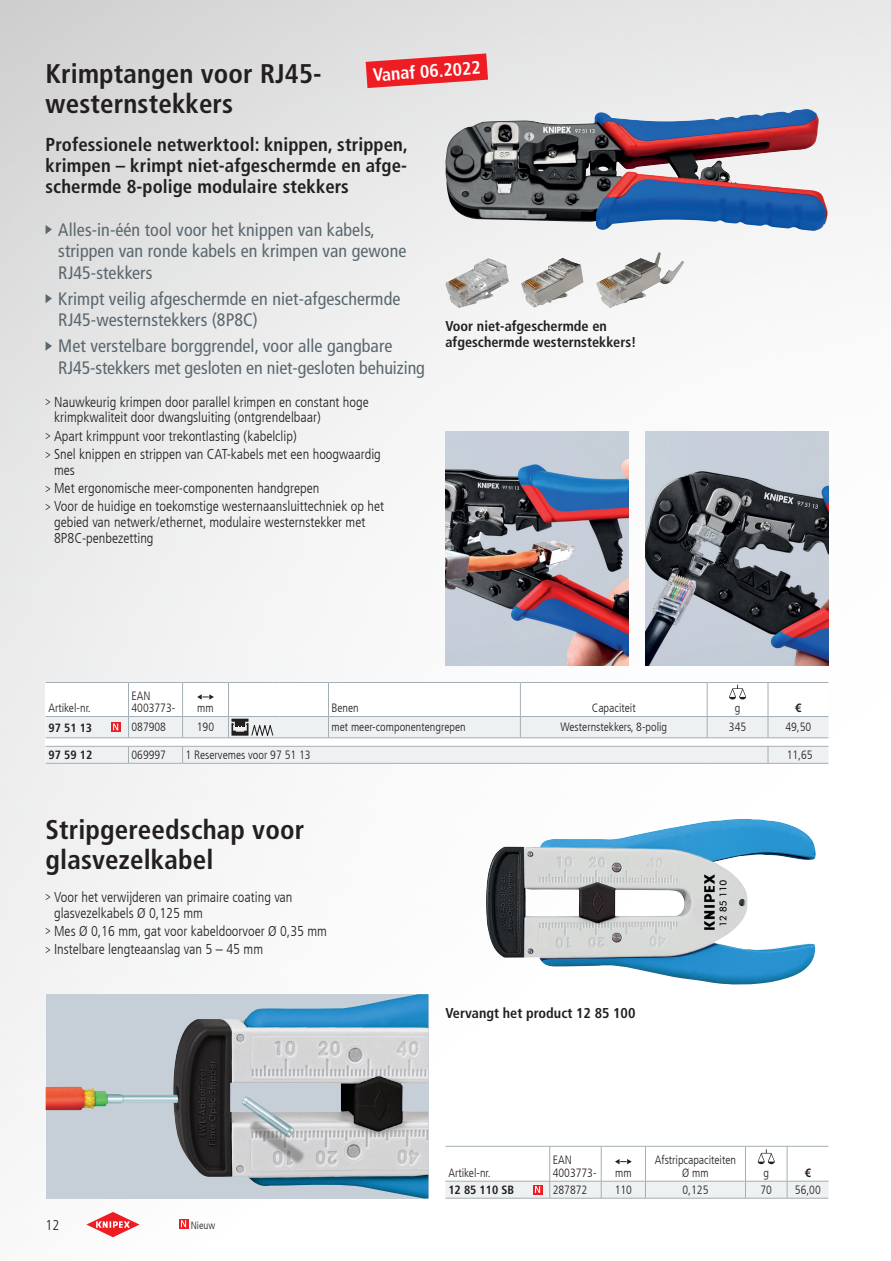
<style>
.page{position:relative;width:891px;height:1261px;background:#fff}
.page>*{position:absolute;margin:0;border:0;box-sizing:border-box;transform-origin:0 0}
.t1{font:700 condensed 27px/30px "Frutiger LT Com";letter-spacing:.005em;color:#231f20}
.t2{font:700 condensed 18.75px/21px "Frutiger LT Com";letter-spacing:.005em;color:#231f20;text-align:justify}
.t3{font:condensed 18px/21.6px "Frutiger LT Com";letter-spacing:.005em;color:#5a676e}
.t4{font:700 condensed 18px "Frutiger LT Com";color:#fff}
.t5{font:300 condensed 14.25px/18.3px "Frutiger LT Com";color:#231f20}
.t6{font:700 condensed 14.25px/15.8px "Frutiger LT Com";color:#231f20}
.t7{font:300 condensed 12px/12.8px "Frutiger LT Com";color:#231f20}
.t8{font:700 condensed 12px "Frutiger LT Com";color:#231f20}
.t9{font:300 condensed 10.5px "Frutiger LT Com";color:#231f20}
.s1{font-weight:400;font-size:12px}
</style>
<div class="page">
<img style="left:0;top:0;width:890px;height:1238px">
<img style="left:486px;top:818px;width:331px;height:167px">
<img style="left:445px;top:431px;width:183px;height:234px">
<img style="left:645px;top:431px;width:183px;height:234px">
<img style="left:445px;top:109px;width:382px;height:122px">
<img style="left:46px;top:994px;width:382px;height:204px">
<img style="left:445px;top:258px;width:64px;height:50px">
<img style="left:521px;top:258px;width:62px;height:50px">
<img style="left:596px;top:252px;width:88px;height:56px">
<svg style="left:46px;top:225px;width:6px;height:9px"></svg>
<svg style="left:46px;top:294px;width:6px;height:9px"></svg>
<svg style="left:46px;top:341px;width:6px;height:10px"></svg>
<div style="left:46px;top:682px;width:782px;height:81px;background:#fff"></div>
<hr style="left:46px;top:682px;width:82px;height:1px;background:#a3aeb5">
<hr style="left:128px;top:682px;width:1px;height:34px;background:#a3aeb5">
<hr style="left:128px;top:682px;width:54px;height:1px;background:#a3aeb5">
<hr style="left:182px;top:682px;width:1px;height:34px;background:#a3aeb5">
<hr style="left:182px;top:682px;width:46px;height:1px;background:#a3aeb5">
<hr style="left:228px;top:682px;width:1px;height:34px;background:#a3aeb5">
<hr style="left:228px;top:682px;width:51px;height:1px;background:#a3aeb5">
<hr style="left:279px;top:682px;width:49px;height:1px;background:#a3aeb5">
<hr style="left:328px;top:682px;width:1px;height:34px;background:#a3aeb5">
<hr style="left:328px;top:682px;width:192px;height:1px;background:#a3aeb5">
<hr style="left:520px;top:682px;width:1px;height:34px;background:#a3aeb5">
<hr style="left:520px;top:682px;width:187px;height:1px;background:#a3aeb5">
<hr style="left:706px;top:682px;width:1px;height:34px;background:#a3aeb5">
<hr style="left:707px;top:682px;width:61px;height:1px;background:#a3aeb5">
<hr style="left:768px;top:682px;width:60px;height:1px;background:#a3aeb5">
<hr style="left:46px;top:763px;width:82px;height:1px;background:#a3aeb5">
<hr style="left:128px;top:763px;width:54px;height:1px;background:#a3aeb5">
<hr style="left:182px;top:763px;width:46px;height:1px;background:#a3aeb5">
<hr style="left:228px;top:763px;width:51px;height:1px;background:#a3aeb5">
<hr style="left:279px;top:763px;width:49px;height:1px;background:#a3aeb5">
<hr style="left:328px;top:763px;width:192px;height:1px;background:#a3aeb5">
<hr style="left:520px;top:763px;width:187px;height:1px;background:#a3aeb5">
<hr style="left:707px;top:763px;width:61px;height:1px;background:#a3aeb5">
<hr style="left:768px;top:763px;width:60px;height:1px;background:#a3aeb5">
<hr style="left:767px;top:682px;width:1px;height:34px;background:#a3aeb5">
<svg style="left:197px;top:694px;width:17px;height:5px"></svg>
<svg style="left:729px;top:684px;width:17px;height:15px"></svg>
<svg style="left:46px;top:716px;width:782px;height:47px;background:#e9eced"></svg>
<hr style="left:445px;top:1145px;width:104px;height:1px;background:#a3aeb5">
<hr style="left:549px;top:1146px;width:1px;height:34px;background:#a3aeb5">
<hr style="left:549px;top:1145px;width:52px;height:1px;background:#a3aeb5">
<hr style="left:601px;top:1146px;width:1px;height:34px;background:#a3aeb5">
<hr style="left:601px;top:1145px;width:44px;height:1px;background:#a3aeb5">
<hr style="left:645px;top:1146px;width:1px;height:34px;background:#a3aeb5">
<hr style="left:645px;top:1145px;width:100px;height:1px;background:#a3aeb5">
<hr style="left:745px;top:1146px;width:1px;height:34px;background:#a3aeb5">
<hr style="left:745px;top:1145px;width:42px;height:1px;background:#a3aeb5">
<hr style="left:787px;top:1145px;width:41px;height:1px;background:#a3aeb5">
<hr style="left:445px;top:1180px;width:104px;height:1px;background:#a3aeb5">
<hr style="left:549px;top:1180px;width:52px;height:1px;background:#a3aeb5">
<hr style="left:601px;top:1180px;width:44px;height:1px;background:#a3aeb5">
<hr style="left:645px;top:1180px;width:100px;height:1px;background:#a3aeb5">
<hr style="left:745px;top:1180px;width:42px;height:1px;background:#a3aeb5">
<hr style="left:787px;top:1180px;width:41px;height:1px;background:#a3aeb5">
<hr style="left:786px;top:1146px;width:1px;height:34px;background:#a3aeb5">
<svg style="left:615px;top:1158px;width:16px;height:6px"></svg>
<svg style="left:757px;top:1149px;width:17px;height:15px"></svg>
<svg style="left:445px;top:1181px;width:383px;height:17px;background:#e8e9eb"></svg>
<svg style="left:365px;top:53px;width:123px;height:35px;background:#ea5055"></svg>
<svg style="left:86px;top:1211px;width:53px;height:26px"></svg>
<svg style="left:179px;top:1219px;width:9px;height:9px"></svg>
<svg style="left:181px;top:1220px;width:5px;height:7px"></svg>
<p class="t4" style="left:372px;top:64px;width:110px;rotate:-4deg">Vanaf 06.2022</p>
<h1 class="t1" style="left:46px;top:58px;width:278px">Krimptangen voor RJ45- westernstekkers</h1>
<h2 class="t2" style="left:46px;top:134px;width:364px">Professionele netwerktool: knippen, strippen, krimpen – krimpt niet-afgeschermde en afge&shy;schermde 8-polige modulaire stekkers</h2>
<p class="t3" style="left:58px;top:219px;width:349px">Alles-in-één tool voor het knippen van kabels, strippen van ronde kabels en krimpen van gewone<br>RJ45-stekkers</p>
<p class="t3" style="left:58px;top:288px;width:343px">Krimpt veilig afgeschermde en niet-afgeschermde<br>RJ45-westernstekkers (8P8C)</p>
<p class="t3" style="left:58px;top:335px;width:368px">Met verstelbare borggrendel, voor alle gangbare<br>RJ45-stekkers met gesloten en niet-gesloten behuizing</p>
<p class="t5" style="left:54px;top:394px;width:316px;line-height:15.8px;text-indent:-9px"><span class="s1">&gt;</span> Nauwkeurig krimpen door parallel krimpen en constant hoge krimpkwaliteit door dwangsluiting (ontgrendelbaar)</p>
<p class="t5" style="left:46px;top:427px;width:337px"><span class="s1">&gt;</span> Apart krimppunt voor trekontlasting (kabelclip)<br><span class="s1">&gt;</span> Snel knippen en strippen van CAT-kabels met een hoogwaardig</p>
<p class="t5" style="left:46px;top:461px;width:340px;text-indent:9px">mes<br><span class="s1">&gt;</span> Met ergonomische meer-componenten handgrepen<br><span class="s1">&gt;</span> Voor de huidige en toekomstige westernaansluittechniek op het</p>
<p class="t5" style="left:54px;top:514px;width:313px;line-height:15.8px">gebied van netwerk/ethernet, modulaire westernstekker met<br>8P8C-penbezetting</p>
<p class="t6" style="left:445px;top:318px;width:192px">Voor niet-afgeschermde en afgeschermde westernstekkers!</p>
<p class="t7" style="left:48px;top:702px;width:44px">Artikel-nr.</p>
<p class="t7" style="left:131px;top:689px;width:45px">EAN<br>4003773-</p>
<p class="t7" style="left:197px;top:702px;width:18px">mm</p>
<p class="t7" style="left:331px;top:702px;width:29px">Benen</p>
<p class="t7" style="left:591px;top:702px;width:45px">Capaciteit</p>
<p class="t7" style="left:734px;top:702px;width:7px">g</p>
<p class="t8" style="left:795px;top:701px;width:8px">€</p>
<p class="t8" style="left:48px;top:720px;width:45px">97 51 13</p>
<p class="t7" style="left:131px;top:721px;width:36px">087908</p>
<p class="t7" style="left:197px;top:721px;width:19px">190</p>
<p class="t7" style="left:331px;top:721px;width:136px">met meer-componentengrepen</p>
<p class="t7" style="left:560px;top:721px;width:108px">Westernstekkers, 8-polig</p>
<p class="t7" style="left:728px;top:721px;width:19px">345</p>
<p class="t7" style="left:785px;top:721px;width:27px">49,50</p>
<p class="t8" style="left:49px;top:747px;width:45px">97 59 12</p>
<p class="t7" style="left:131px;top:748px;width:36px">069997</p>
<p class="t7" style="left:185px;top:748px;width:127px">1 Reservemes voor 97 51 13</p>
<p class="t7" style="left:786px;top:748px;width:27px">11,65</p>
<h1 class="t1" style="left:46px;top:814px;width:260px">Stripgereedschap voor glasvezelkabel</h1>
<p class="t5" style="left:54px;top:889px;width:240px;line-height:15.8px;text-indent:-9px"><span class="s1">&gt;</span> Voor het verwijderen van primaire coating van glasvezelkabels Ø 0,125 mm</p>
<p class="t5" style="left:46px;top:922px;width:283px"><span class="s1">&gt;</span> Mes Ø 0,16 mm, gat voor kabeldoorvoer Ø 0,35 mm <span class="s1">&gt;</span> Instelbare lengteaanslag van 5 – 45 mm</p>
<p class="t5" style="left:46px;top:1215px;width:15px">12</p>
<p class="t9" style="left:191px;top:1218px;width:26px">Nieuw</p>
<p class="t6" style="left:445px;top:1005px;width:191px">Vervangt het product 12 85 100</p>
<p class="t7" style="left:448px;top:1166px;width:44px">Artikel-nr.</p>
<p class="t7" style="left:552px;top:1153px;width:45px">EAN<br>4003773-</p>
<p class="t7" style="left:615px;top:1166px;width:18px">mm</p>
<p class="t7" style="left:654px;top:1153px;width:83px;text-align:center">Afstripcapaciteiten<br>Ø mm</p>
<p class="t7" style="left:763px;top:1166px;width:7px">g</p>
<p class="t8" style="left:804px;top:1165px;width:8px">€</p>
<p class="t8" style="left:448px;top:1182px;width:67px">12 85 110 SB</p>
<p class="t7" style="left:552px;top:1183px;width:36px">287872</p>
<p class="t7" style="left:614px;top:1183px;width:19px">110</p>
<p class="t7" style="left:682px;top:1183px;width:27px">0,125</p>
<p class="t7" style="left:760px;top:1183px;width:13px">70</p>
<p class="t7" style="left:794px;top:1183px;width:27px">56,00</p>
</div>
